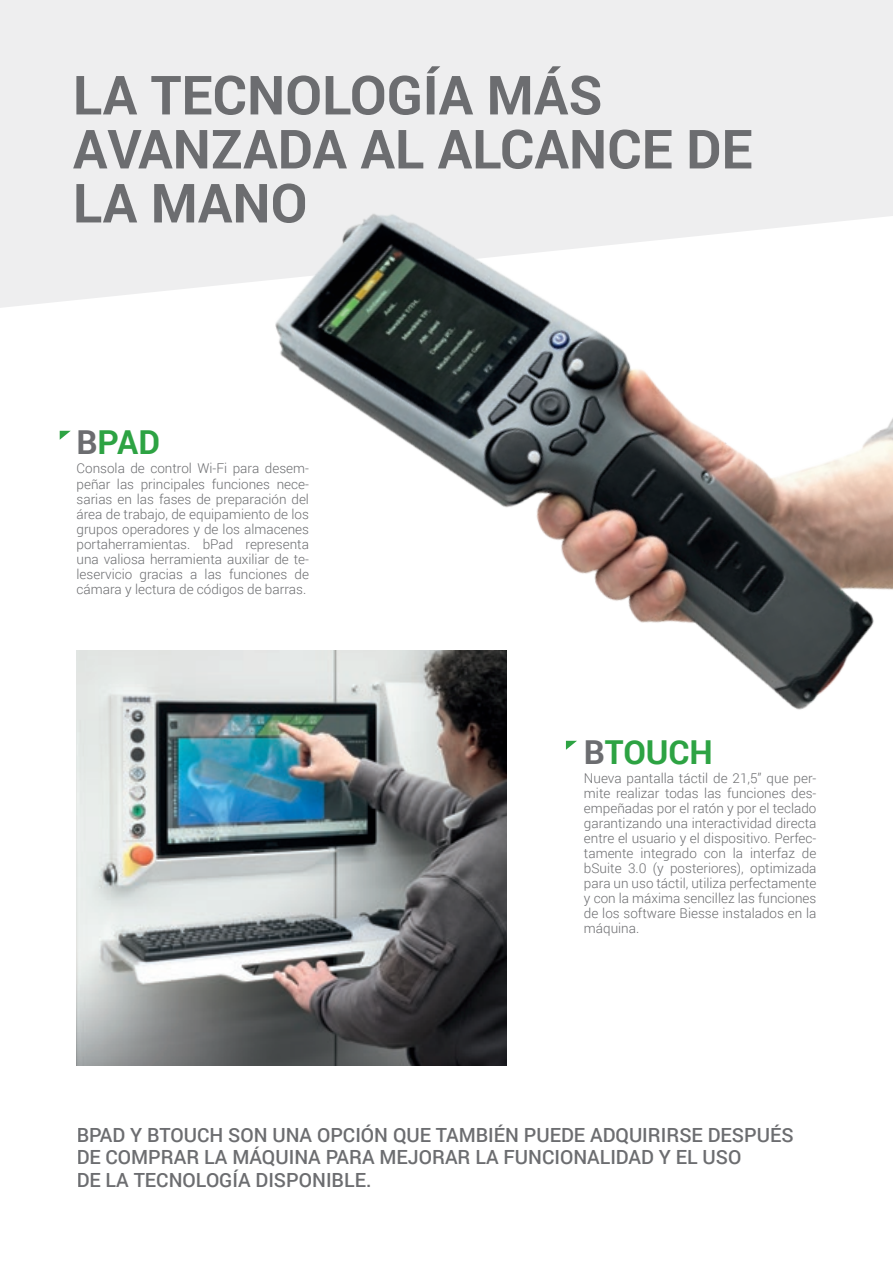
<style>
.page{position:relative;width:893px;height:1263px;background:#fff}
.page>*{position:absolute;margin:0;border:0;box-sizing:border-box;transform-origin:0 0}
.t1{font:700 54px/54px "Roboto";color:#6c6d70}
.t2{font:700 33px "Roboto";letter-spacing:-.005em;color:#2da343}
.t3{font:500 19.5px/22.5px "Roboto";color:#6c6d70}
.t4{font:300 13.5px/15px "Roboto";color:#6c6d70;text-align:justify}
.s1{color:#6c6d70}
</style>
<div class="page">
<div style="left:0;top:0;width:893px;height:308px;background:#eeeeef"></div>
<img style="left:268px;top:206px;width:625px;height:504px">
<img style="left:77px;top:650px;width:430px;height:415px">
<svg style="left:60px;top:431px;width:11px;height:9px"></svg>
<svg style="left:566px;top:741px;width:11px;height:9px"></svg>
<p class="t1" style="left:73px;top:66px;width:681px">LA TECNOLOGÍA MÁS<br>AVANZADA AL ALCANCE DE<br>LA MANO</p>
<p class="t2" style="left:77px;top:419px;width:85px"><span class="s1">B</span>PAD</p>
<p class="t4" style="left:77px;top:461px;width:234px">Consola de control Wi-Fi para desem&shy;peñar las principales funciones nece&shy;sarias en las fases de preparación del área de trabajo, de equipamiento de los grupos operadores y de los almacenes portaherramientas. bPad representa una valiosa herramienta auxiliar de te&shy;leservicio gracias a las funciones de cámara y lectura de códigos de barras.</p>
<p class="t2" style="left:584px;top:729px;width:130px"><span class="s1">B</span>TOUCH</p>
<p class="t4" style="left:584px;top:770px;width:234px">Nueva pantalla táctil de 21,5” que per&shy;mite realizar todas las funciones des&shy;empeñadas por el ratón y por el teclado garantizando una interactividad directa entre el usuario y el dispositivo. Perfec&shy;tamente integrado con la interfaz de bSuite 3.0 (y posteriores), optimizada para un uso táctil, utiliza perfectamente y con la máxima sencillez las funciones de los software Biesse instalados en la máquina.</p>
<h3 class="t3" style="left:77px;top:1123px;width:719px">BPAD Y BTOUCH SON UNA OPCIÓN QUE TAMBIÉN PUEDE ADQUIRIRSE DESPUÉS<br>DE COMPRAR LA MÁQUINA PARA MEJORAR LA FUNCIONALIDAD Y EL USO<br>DE LA TECNOLOGÍA DISPONIBLE.</h3>
</div>
